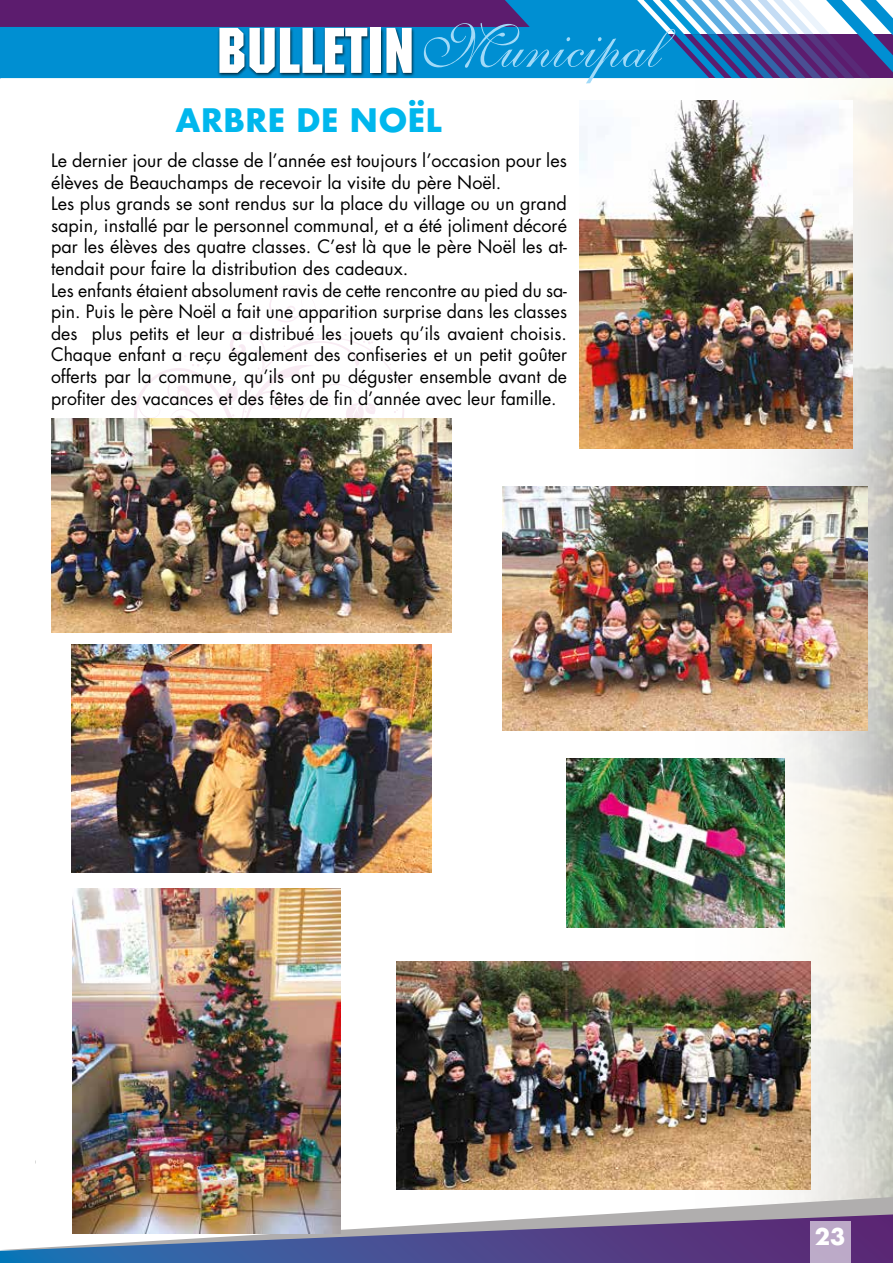
<style>
.page{position:relative;width:893px;height:1263px;background:#fff}
.page>*{position:absolute;margin:0;border:0;box-sizing:border-box;transform-origin:0 0}
.t1{font:62.85px "Shelley Volante Script";color:#a1daf8}
.t2{font:700 31.5px "Futura";color:#00b7ed}
.t3{font:700 22.5px "Futura";color:#fff}
.t4{font:18px/21.6px "Futura";color:#000}
.s1{font-family:"Machine";color:#fff}
</style>
<div class="page">
<svg style="left:95px;top:289px;width:312px;height:130px"></svg>
<img style="left:562px;top:78px;width:331px;height:1119px">
<div style="left:0;top:0;width:644px;height:78px;background:#008fd2"></div>
<div style="left:0;top:0;width:530px;height:27px;background:#5c1c6e"></div>
<svg style="left:644px;top:0;width:249px;height:78px"></svg>
<svg style="left:340px;top:1197px;width:553px;height:17px"></svg>
<svg style="left:0;top:1214px;width:893px;height:49px"></svg>
<div style="left:810px;top:1221px;width:40px;height:42px;background:#bca9c8"></div>
<div style="left:218px;top:26px;width:197px;height:51px;background:#000;opacity:.75"></div>
<img style="left:51px;top:419px;width:401px;height:213px">
<img style="left:566px;top:759px;width:219px;height:169px">
<img style="left:397px;top:961px;width:413px;height:228px">
<img style="left:502px;top:486px;width:366px;height:245px">
<img style="left:72px;top:644px;width:359px;height:229px">
<img style="left:580px;top:101px;width:273px;height:348px">
<img style="left:72px;top:889px;width:268px;height:344px">
<h1 class="t1" style="left:217px;top:10px;width:445px"><span class="s1">BULLETIN</span>Municipal</h1>
<h2 class="t2" style="left:176px;top:98px;width:268px">ARBRE DE NOËL</h2>
<p class="t4" style="left:51px;top:150px;width:517px">Le dernier jour de classe de l’année est toujours l’occasion pour les élèves de Beauchamps de recevoir la visite du père Noël.<br>Les plus grands se sont rendus sur la place du village ou un grand sapin, installé par le personnel communal, et a été joliment décoré par les élèves des quatre classes. C’est là que le père Noël les at&shy;tendait pour faire la distribution des cadeaux.<br>Les enfants étaient absolument ravis de cette rencontre au pied du sa&shy;pin. Puis le père Noël a fait une apparition surprise dans les classes des plus petits et leur a distribué les jouets qu’ils avaient choisis.<br>Chaque enfant a reçu également des confiseries et un petit goûter offerts par la commune, qu’ils ont pu déguster ensemble avant de profiter des vacances et des fêtes de fin d’année avec leur famille.</p>
<p class="t3" style="left:815px;top:1220px;width:32px">23</p>
</div>
